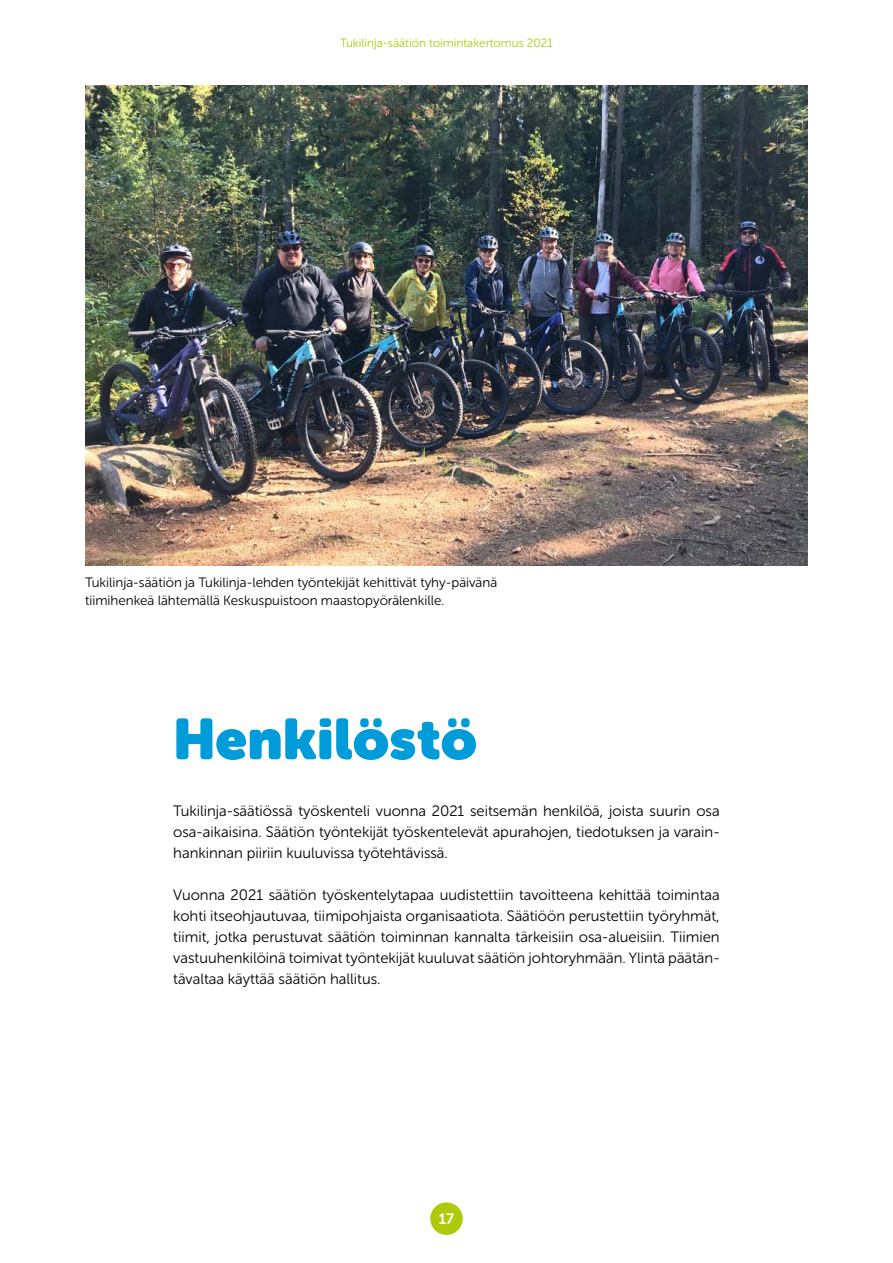
<style>
.page{position:relative;width:893px;height:1263px;background:#fff}
.page>*{position:absolute;margin:0;border:0;box-sizing:border-box;transform-origin:0 0}
.t1{font:57px "Museo Sans Rounded";letter-spacing:.01em;color:#009bd9}
.t2{font:15px/21px "Museo Sans Rounded 300";color:#000;text-align:justify}
.t3{font:15px "Museo Sans Rounded 700";color:#fff}
.t4{font:13.5px/18px "Museo Sans Rounded 300";color:#000}
.t5{font:12px "Museo Sans Rounded 300";color:#afca0b}
</style>
<div class="page">
<div style="left:430px;top:1202px;width:33px;height:33px;background:#afca0b;border-radius:50%"></div>
<img style="left:85px;top:85px;width:723px;height:480px">
<p class="t5" style="left:340px;top:37px;width:214px">Tukilinja-säätiön toimintakertomus 2021</p>
<p class="t4" style="left:85px;top:574px;width:414px">Tukilinja-säätiön ja Tukilinja-lehden työntekijät kehittivät tyhy-päivänä tiimihenkeä lähtemällä Keskuspuistoon maastopyörälenkille.</p>
<h1 class="t1" style="left:173px;top:706px;width:305px">Henkilöstö</h1>
<p class="t2" style="left:173px;top:800px;width:548px">Tukilinja-säätiössä työskenteli vuonna 2021 seitsemän henkilöä, joista suurin osa osa-aikaisina. Säätiön työntekijät työskentelevät apurahojen, tiedotuksen ja varain&shy;hankinnan piiriin kuuluvissa työtehtävissä.</p>
<p class="t2" style="left:173px;top:884px;width:548px">Vuonna 2021 säätiön työskentelytapaa uudistettiin tavoitteena kehittää toimintaa kohti itseohjautuvaa, tiimipohjaista organisaatiota. Säätiöön perustettiin työryhmät, tiimit, jotka perustuvat säätiön toiminnan kannalta tärkeisiin osa-alueisiin. Tiimien vastuuhenkilöinä toimivat työntekijät kuuluvat säätiön johtoryhmään. Ylintä päätän&shy;tävaltaa käyttää säätiön hallitus.</p>
<p class="t3" style="left:439px;top:1210px;width:17px">17</p>
</div>
